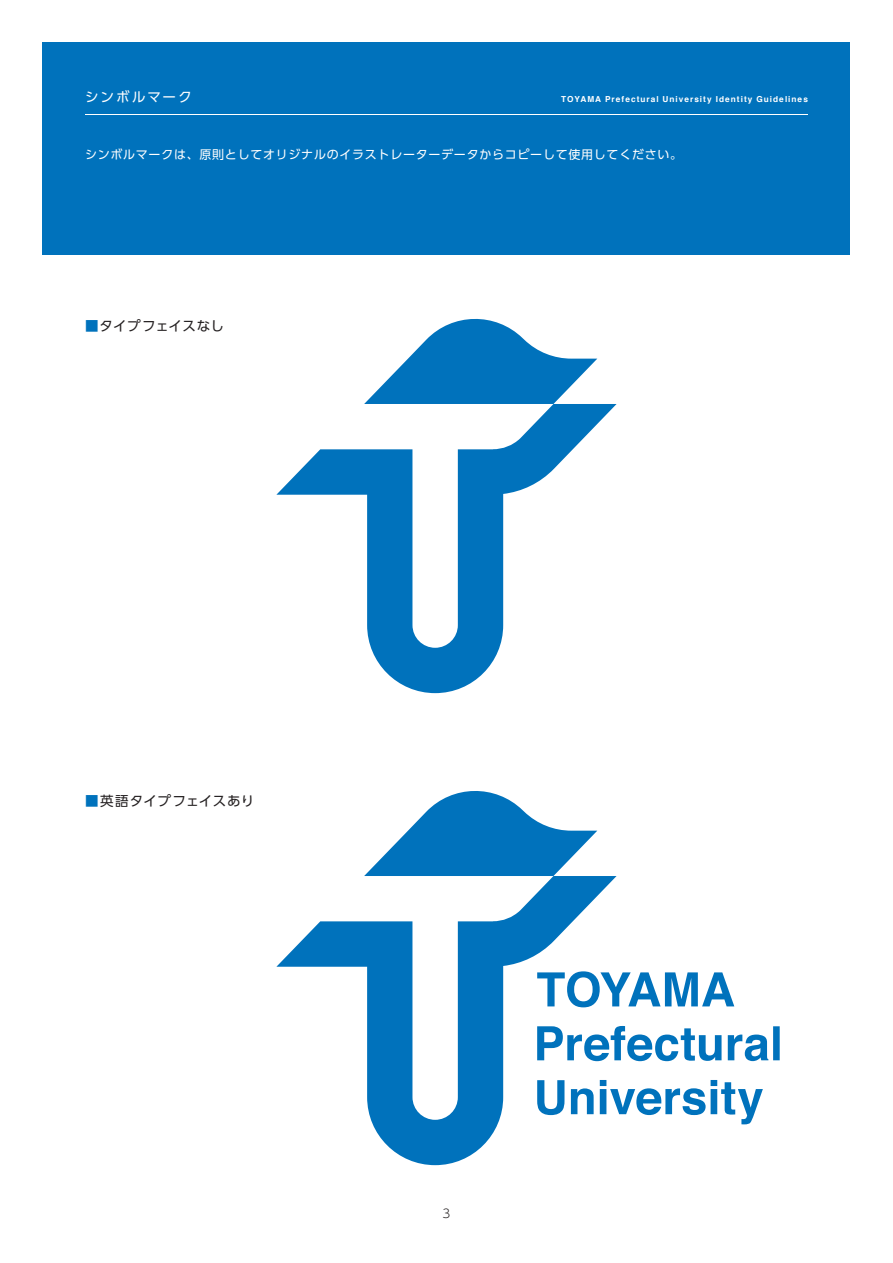
<style>
.page{position:relative;width:893px;height:1263px;background:#fff}
.page>*{position:absolute;margin:0;border:0;box-sizing:border-box;transform-origin:0 0}
.t1{font:13.5px "UD Shin Go Pro";letter-spacing:.025em;color:#231f20}
.t2{font:13.5px "UD Shin Go Pro";letter-spacing:.155em;color:#fff}
.t3{font:12px "UD Shin Go Pro";letter-spacing:.06em;color:#fff}
.t4{font:300 12px "UD Shin Go Pro";color:#231f20}
.t5{font:700 8.25px "Helvetica";letter-spacing:.125em;color:#fff}
.s1{color:#0072bc}
</style>
<div class="page">
<div style="left:43px;top:43px;width:807px;height:212px;background:#0072bc"></div>
<svg style="left:276px;top:318px;width:341px;height:375px"></svg>
<svg style="left:276px;top:791px;width:504px;height:374px"></svg>
<hr style="left:85px;top:114px;width:723px;height:1px;background:#fff">
<p class="t2" style="left:85px;top:86px;width:108px">シンボルマーク</p>
<p class="t5" style="left:561px;top:92px;width:248px">TOYAMA Prefectural University Identity Guidelines</p>
<p class="t3" style="left:85px;top:145px;width:599px">シンボルマークは、原則としてオリジナルのイラストレーターデータからコピーして使用してください。</p>
<p class="t1" style="left:85px;top:315px;width:141px"><span class="s1">■</span>タイプフェイスなし</p>
<p class="t1" style="left:85px;top:789px;width:171px"><span class="s1">■</span>英語タイプフェイスあり</p>
<p class="t4" style="left:442px;top:1204px;width:9px">3</p>
</div>
